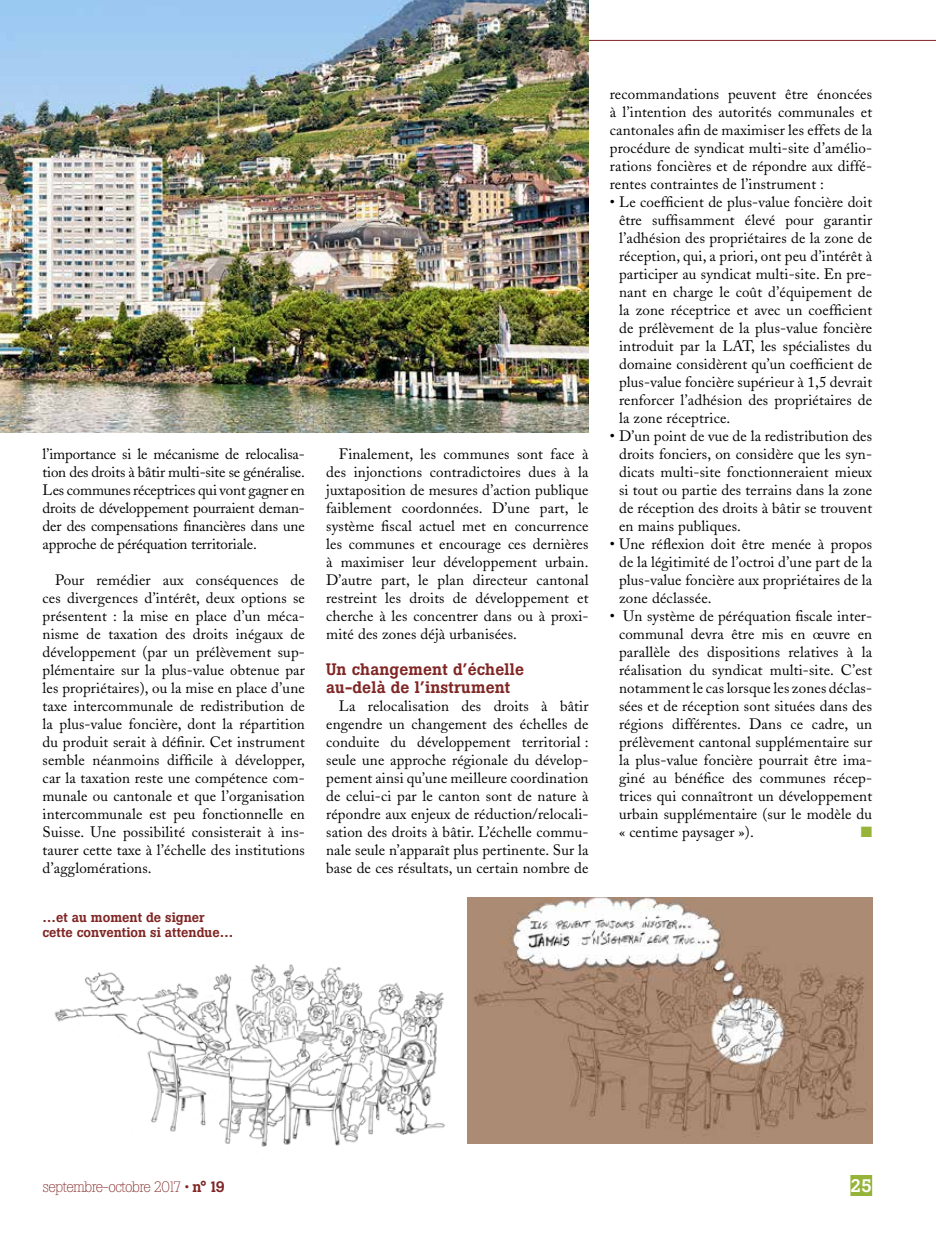
<style>
.page{position:relative;width:936px;height:1234px;background:#fff}
.page>*{position:absolute;margin:0;border:0;box-sizing:border-box;transform-origin:0 0}
.t1{font:500 18px "Boton";color:#fff}
.t2{font:500 16.5px/18px "Boton";letter-spacing:.01em;color:#802625}
.t3{font:15px/18px "Adobe Caslon";letter-spacing:.01em;color:#000;text-align:justify}
.t4{font:300 15px "Boton";letter-spacing:-.05em;color:#802625}
.t5{font:15px "Zapf Dingbats ITC";color:#96b439}
.t6{font:500 13.5px/15px "Boton";color:#802625}
.s1{font-weight:500}
</style>
<div class="page">
<div style="left:850px;top:1174px;width:22px;height:21px;background:#96b439"></div>
<hr style="left:0;top:40px;width:935px;height:1px;background:#802625">
<img style="left:54px;top:964px;width:392px;height:183px">
<img style="left:467px;top:897px;width:405px;height:246px">
<img style="left:0;top:0;width:588px;height:432px">
<p class="t3" style="left:43px;top:445px;width:264px">l’importance si le mécanisme de relocalisa&shy;tion des droits à bâtir multi-site se généralise.<br>Les communes réceptrices qui vont gagner en droits de développement pourraient deman&shy;der des compensations financières dans une approche de péréquation territoriale.</p>
<p class="t3" style="left:43px;top:571px;width:264px;text-indent:13px">Pour remédier aux conséquences de ces divergences d’intérêt, deux options se présentent : la mise en place d’un méca&shy;nisme de taxation des droits inégaux de développement (par un prélèvement sup&shy;plémentaire sur la plus-value obtenue par les propriétaires), ou la mise en place d’une taxe intercommunale de redistribution de la plus-value foncière, dont la répartition du produit serait à définir. Cet instrument semble néanmoins difficile à développer, car la taxation reste une compétence com&shy;munale ou cantonale et que l’organisation intercommunale est peu fonctionnelle en Suisse. Une possibilité consisterait à ins&shy;taurer cette taxe à l’échelle des institutions d’agglomérations.</p>
<p class="t6" style="left:43px;top:909px;width:192px">…et au moment de signer cette convention si attendue…</p>
<p class="t3" style="left:326px;top:445px;width:264px;text-indent:13px">Finalement, les communes sont face à des injonctions contradictoires dues à la juxtaposition de mesures d’action publique faiblement coordonnées. D’une part, le système fiscal actuel met en concurrence les communes et encourage ces dernières à maximiser leur développement urbain.<br>D’autre part, le plan directeur cantonal restreint les droits de développement et cherche à les concentrer dans ou à proxi&shy;mité des zones déjà urbanisées.</p>
<p class="t2" style="left:326px;top:660px;width:199px">Un changement d’échelle au-delà de l’instrument</p>
<p class="t3" style="left:326px;top:697px;width:264px;text-indent:13px">La relocalisation des droits à bâtir engendre un changement des échelles de conduite du développement territorial : seule une approche régionale du dévelop&shy;pement ainsi qu’une meilleure coordination de celui-ci par le canton sont de nature à répondre aux enjeux de réduction/relocali&shy;sation des droits à bâtir. L’échelle commu&shy;nale seule n’apparaît plus pertinente. Sur la base de ces résultats, un certain nombre de</p>
<p class="t3" style="left:609px;top:85px;width:264px">recommandations peuvent être énoncées à l’intention des autorités communales et cantonales afin de maximiser les effets de la procédure de syndicat multi-site d’amélio&shy;rations foncières et de répondre aux diffé&shy;rentes contraintes de l’instrument :</p>
<p class="t3" style="left:619px;top:193px;width:255px;text-indent:-9px">• Le coefficient de plus-value foncière doit être suffisamment élevé pour garantir l’adhésion des propriétaires de la zone de réception, qui, a priori, ont peu d’intérêt à participer au syndicat multi-site. En pre&shy;nant en charge le coût d’équipement de la zone réceptrice et avec un coefficient de prélèvement de la plus-value foncière introduit par la LAT, les spécialistes du domaine considèrent qu’un coefficient de plus-value foncière supérieur à 1,5 devrait renforcer l’adhésion des propriétaires de la zone réceptrice.</p>
<p class="t3" style="left:619px;top:427px;width:255px;text-indent:-9px">• D’un point de vue de la redistribution des droits fonciers, on considère que les syn&shy;dicats multi-site fonctionneraient mieux si tout ou partie des terrains dans la zone de réception des droits à bâtir se trouvent en mains publiques.</p>
<p class="t3" style="left:619px;top:535px;width:255px;text-indent:-9px">• Une réflexion doit être menée à propos de la légitimité de l’octroi d’une part de la plus-value foncière aux propriétaires de la zone déclassée.</p>
<p class="t3" style="left:619px;top:607px;width:255px;text-indent:-9px">• Un système de péréquation fiscale inter&shy;communal devra être mis en œuvre en parallèle des dispositions relatives à la réalisation du syndicat multi-site. C’est notamment le cas lorsque les zones déclas&shy;sées et de réception sont situées dans des régions différentes. Dans ce cadre, un prélèvement cantonal supplémentaire sur la plus-value foncière pourrait être ima&shy;giné au bénéfice des communes récep&shy;trices qui connaîtront un développement urbain supplémentaire (sur le modèle du « centime paysager »).</p>
<p class="t5" style="left:860px;top:825px;width:13px">■</p>
<p class="t4" style="left:43px;top:1177px;width:184px">septembre-octobre 2017 • <span class="s1">n° 19</span></p>
<p class="t1" style="left:850px;top:1174px;width:23px">25</p>
</div>
